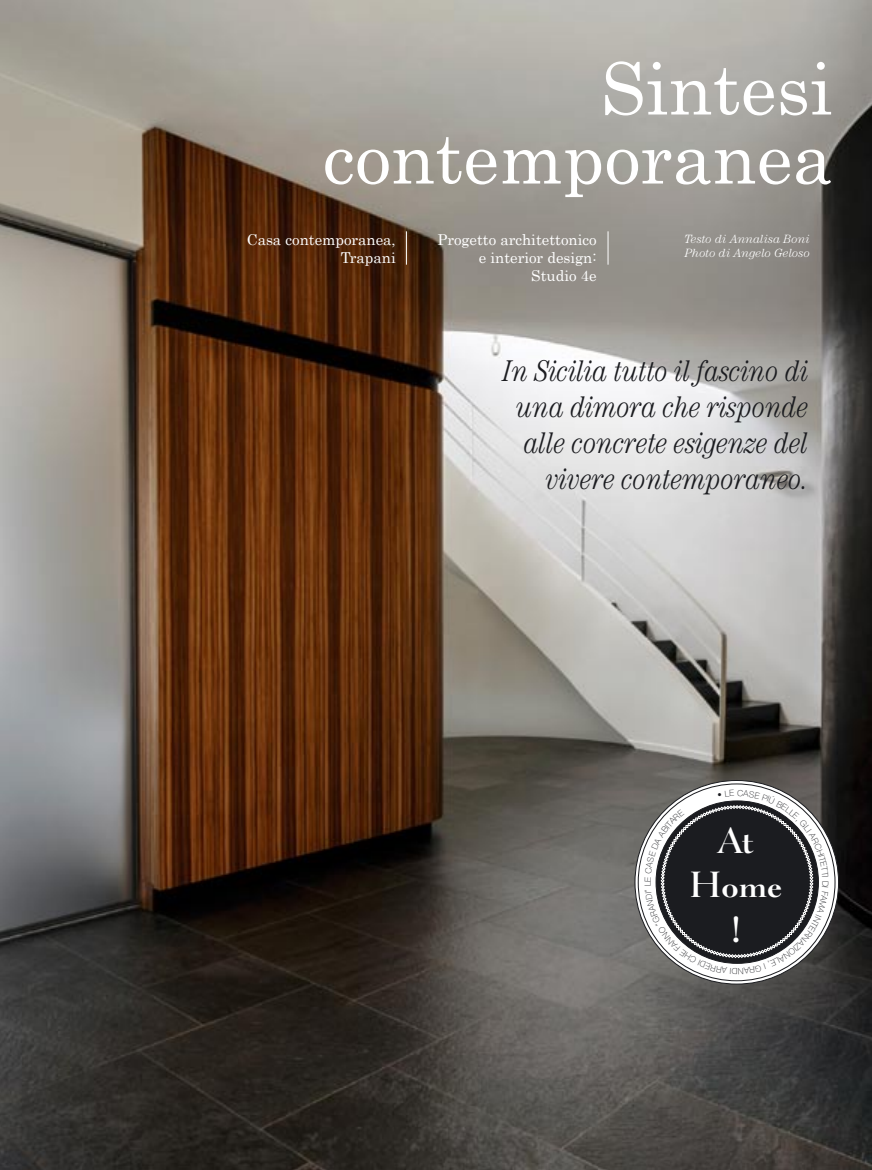
<style>
.page{position:relative;width:872px;height:1170px;background:#fff}
.page>*{position:absolute;margin:0;border:0;box-sizing:border-box;transform-origin:0 0}
.t1{font:72px "Century";color:#fff}
.t2{font:37.2px "Lucian BT";color:#fff}
.t3{font:italic 300 condensed 30px "Century";letter-spacing:-.005em;color:#1b1c20}
.t4{font:15px/18px "Century";color:#fff;text-align:right}
.t5{font:italic 300 12px "Century";color:#fff}
</style>
<div class="page">
<img style="left:0;top:0;width:872px;height:1169px">
<hr style="left:406px;top:231px;width:1px;height:34px;background:#fff">
<hr style="left:607px;top:231px;width:1px;height:34px;background:#fff">
<svg style="left:635px;top:780px;width:203px;height:203px"></svg>
<svg style="left:638px;top:783px;width:197px;height:197px"></svg>
<svg style="left:644px;top:789px;width:184px;height:184px"></svg>
<p class="t1" style="left:600px;top:28px;width:234px">Sintesi</p>
<p class="t1" style="left:323px;top:97px;width:511px">contemporanea</p>
<p class="t4" style="left:247px;top:229px;width:150px">Casa contemporanea,</p>
<p class="t4" style="left:341px;top:247px;width:56px">Trapani</p>
<p class="t4" style="left:437px;top:229px;width:161px">Progetto architettonico e interior design:</p>
<p class="t4" style="left:531px;top:265px;width:67px">Studio 4e</p>
<p class="t5" style="left:684px;top:232px;width:127px">Testo di Annalisa Boni</p>
<p class="t5" style="left:684px;top:246px;width:127px">Photo di Angelo Geloso</p>
<p class="t3" style="left:503px;top:353px;width:307px">In Sicilia tutto il fascino di</p>
<p class="t3" style="left:516px;top:389px;width:294px">una dimora che risponde</p>
<p class="t3" style="left:524px;top:425px;width:286px">alle concrete esigenze del</p>
<p class="t3" style="left:546px;top:461px;width:264px">vivere contemporaneo.</p>
<p class="t2" style="left:718px;top:816px;width:37px">At</p>
<p class="t2" style="left:689px;top:861px;width:94px">Home</p>
<p class="t2" style="left:730px;top:906px;width:13px">!</p>
</div>
